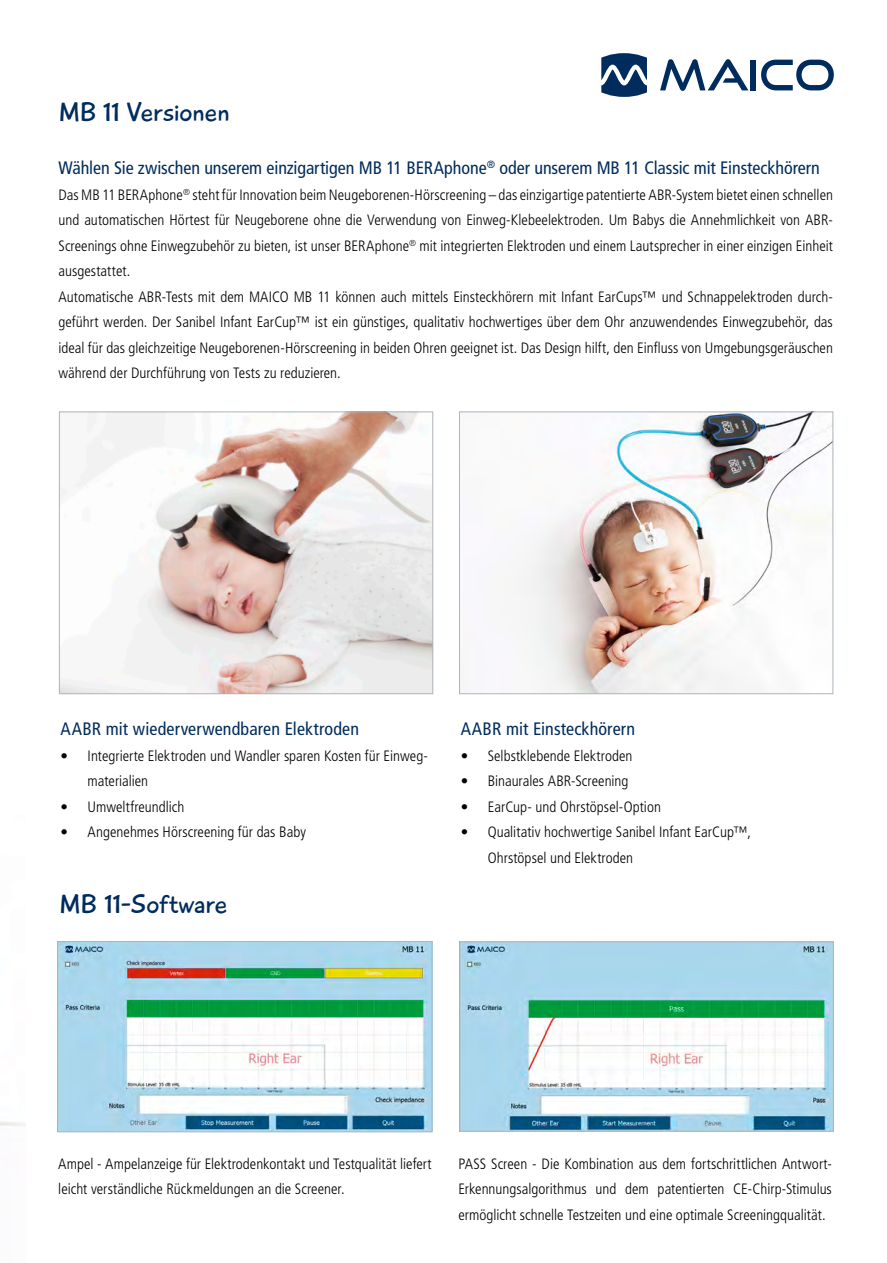
<style>
.page{position:relative;width:887px;height:1263px;background:#fff}
.page>*{position:absolute;margin:0;border:0;box-sizing:border-box;transform-origin:0 0}
.t1{font:27px "Playtime With Hot Toddies";letter-spacing:.005em;color:#002c5d}
.t2{font:condensed 18px "Frutiger LT";color:#002c5d}
.t3{font:300 condensed 15px/25.5px "Frutiger LT";color:#000}
</style>
<div class="page">
<svg style="left:660px;top:59px;width:88px;height:32px"></svg>
<div style="left:750px;top:60px;width:6px;height:30px;background:#002c5d"></div>
<svg style="left:761px;top:60px;width:72px;height:30px"></svg>
<svg style="left:601px;top:53px;width:46px;height:44px"></svg>
<img style="left:461px;top:943px;width:370px;height:186px">
<div style="left:459px;top:941px;width:374px;height:190px;border:1px solid #adb5bb"></div>
<img style="left:59px;top:943px;width:371px;height:187px">
<div style="left:57px;top:941px;width:375px;height:191px;border:1px solid #adb5bb"></div>
<img style="left:61px;top:413px;width:370px;height:279px">
<div style="left:59px;top:411px;width:374px;height:283px;border:1px solid #adb5bb"></div>
<img style="left:461px;top:413px;width:370px;height:279px">
<div style="left:459px;top:411px;width:374px;height:283px;border:1px solid #adb5bb"></div>
<h1 class="t1" style="left:58px;top:95px;width:172px">MB 11 Versionen</h1>
<p class="t2" style="left:58px;top:158px;width:763px">Wählen Sie zwischen unserem einzigartigen MB 11 BERAphone<sup>®</sup> oder unserem MB 11 Classic mit Einsteckhörern</p>
<p class="t3" style="left:58px;top:182px;width:776px">Das MB 11 BERAphone<sup>®</sup> steht für Innovation beim Neugeborenen-Hörscreening – das einzigartige patentierte ABR-System bietet einen schnellen und automatischen Hörtest für Neugeborene ohne die Verwendung von Einweg-Klebeelektroden. Um Babys die Annehmlichkeit von ABR-Screenings ohne Einwegzubehör zu bieten, ist unser BERAphone<sup>®</sup> mit integrierten Elektroden und einem Lautsprecher in einer einzigen Einheit ausgestattet.<br>Automatische ABR-Tests mit dem MAICO MB 11 können auch mittels Einsteckhörern mit Infant EarCups™ und Schnappelektroden durch&shy;geführt werden. Der Sanibel Infant EarCup™ ist ein günstiges, qualitativ hochwertiges über dem Ohr anzuwendendes Einwegzubehör, das ideal für das gleichzeitige Neugeborenen-Hörscreening in beiden Ohren geeignet ist. Das Design hilft, den Einfluss von Umgebungsgeräuschen während der Durchführung von Tests zu reduzieren.</p>
<p class="t2" style="left:61px;top:719px;width:300px">AABR mit wiederverwendbaren Elektroden</p>
<p class="t3" style="left:88px;top:743px;width:342px;text-indent:-27px">• Integrierte Elektroden und Wandler sparen Kosten für Einweg&shy;materialien</p>
<p class="t3" style="left:61px;top:794px;width:125px">• Umweltfreundlich</p>
<p class="t3" style="left:61px;top:820px;width:247px">• Angenehmes Hörscreening für das Baby</p>
<h1 class="t1" style="left:59px;top:887px;width:170px">MB 11-Software</h1>
<p class="t2" style="left:460px;top:719px;width:176px">AABR mit Einsteckhörern</p>
<p class="t3" style="left:460px;top:743px;width:173px">• Selbstklebende Elektroden</p>
<p class="t3" style="left:460px;top:769px;width:169px">• Binaurales ABR-Screening</p>
<p class="t3" style="left:460px;top:794px;width:202px">• EarCup- und Ohrstöpsel-Option</p>
<p class="t3" style="left:487px;top:820px;width:265px;text-indent:-27px">• Qualitativ hochwertige Sanibel Infant EarCup™,<br>Ohrstöpsel und Elektroden</p>
<p class="t3" style="left:58px;top:1151px;width:375px">Ampel - Ampelanzeige für Elektrodenkontakt und Testqualität liefert leicht verständliche Rückmeldungen an die Screener.</p>
<p class="t3" style="left:458px;top:1151px;width:375px;text-align:justify">PASS Screen - Die Kombination aus dem fortschrittlichen Antwort-Erkennungsalgorithmus und dem patentierten CE-Chirp-Stimulus ermöglicht schnelle Testzeiten und eine optimale Screeningqualität.</p>
</div>
